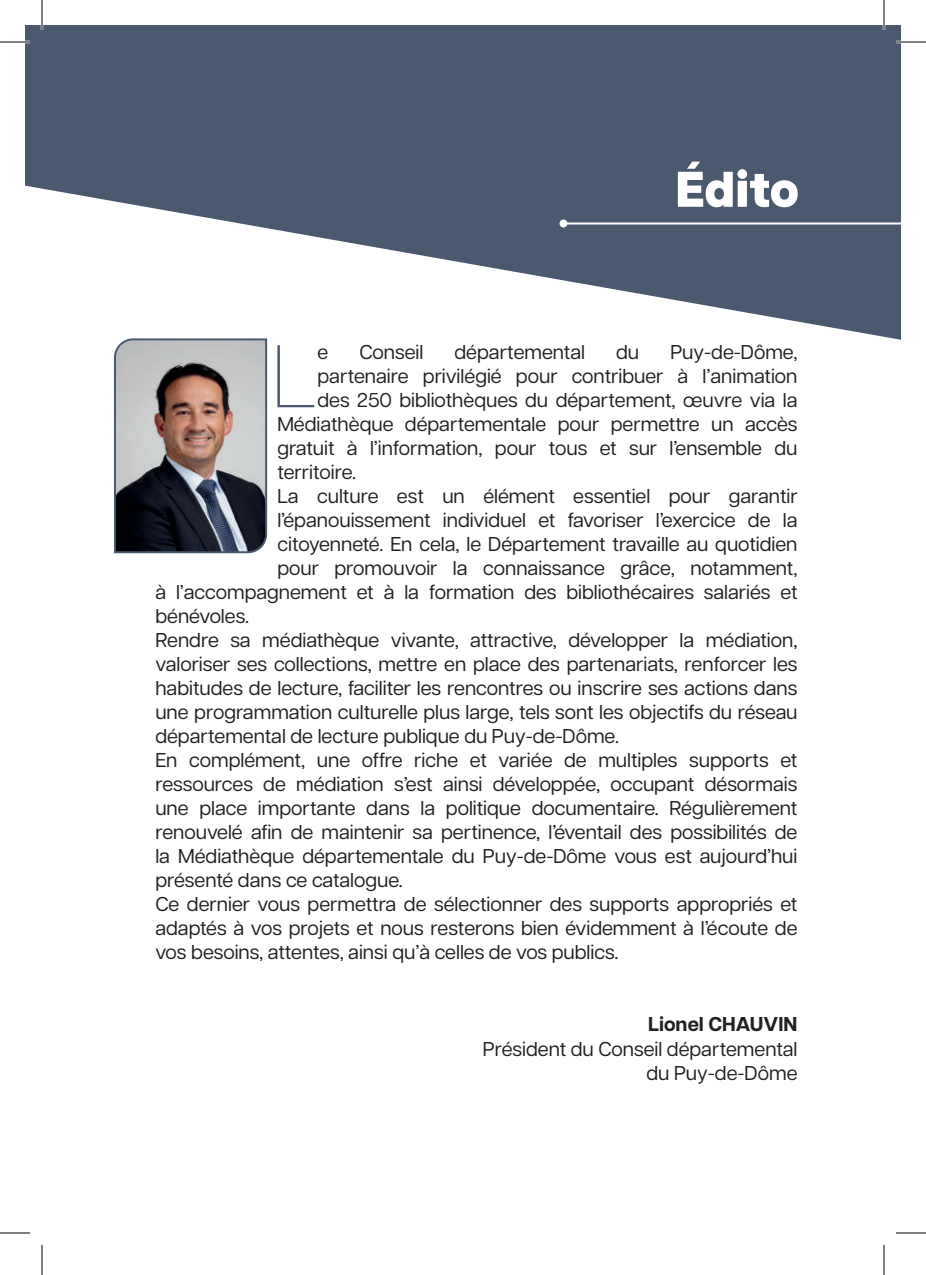
<style>
.page{position:relative;width:926px;height:1275px;background:#fff}
.page>*{position:absolute;margin:0;border:0;box-sizing:border-box;transform-origin:0 0}
.t1{font:100 88.6px "Articulat CF";color:#4a596e}
.t2{font:800 50px "Articulat CF";color:#fff}
.t3{font:20px/24px "Articulat CF";color:#231f20;text-align:right}
.t4{font:700 20px "Articulat CF";color:#231f20}
</style>
<div class="page">
<svg style="left:25px;top:25px;width:876px;height:315px;fill:#4a596e"></svg>
<hr style="left:563px;top:222px;width:338px;height:2px;background:#fff">
<div style="left:559px;top:219px;width:8px;height:8px;background:#fff;border-radius:50%"></div>
<img style="left:113px;top:337px;width:155px;height:217px">
<hr style="left:0;top:41px;width:30px;height:2px;background:#fff">
<hr style="left:896px;top:41px;width:30px;height:2px;background:#fff">
<hr style="left:41px;top:0;width:2px;height:30px;background:#fff">
<hr style="left:883px;top:0;width:2px;height:30px;background:#fff">
<hr style="left:0;top:42px;width:30px;height:1px;background:#000">
<hr style="left:896px;top:42px;width:30px;height:1px;background:#000">
<hr style="left:0;top:1232px;width:30px;height:1px;background:#000">
<hr style="left:896px;top:1232px;width:30px;height:1px;background:#000">
<hr style="left:42px;top:0;width:1px;height:30px;background:#000">
<hr style="left:42px;top:1245px;width:1px;height:30px;background:#000">
<hr style="left:884px;top:0;width:1px;height:30px;background:#000">
<hr style="left:884px;top:1245px;width:1px;height:30px;background:#000">
<h2 class="t2" style="left:675px;top:152px;width:125px">Édito</h2>
<h1 class="t1" style="left:272px;top:313px;width:47px">L</h1>
<p class="t3" style="left:318px;top:339px;width:12px">e</p>
<p class="t3" style="left:359px;top:339px;width:65px">Conseil</p>
<p class="t3" style="left:454px;top:339px;width:132px">départemental</p>
<p class="t3" style="left:616px;top:339px;width:25px">du</p>
<p class="t3" style="left:670px;top:339px;width:129px">Puy-de-Dôme,</p>
<p class="t3" style="left:318px;top:363px;width:481px">partenaire privilégié pour contribuer à l’animation</p>
<p class="t3" style="left:318px;top:387px;width:481px">des 250 bibliothèques du département, œuvre via la</p>
<p class="t3" style="left:277px;top:411px;width:521px">Médiathèque départementale pour permettre un accès</p>
<p class="t3" style="left:277px;top:435px;width:522px">gratuit à l’information, pour tous et sur l’ensemble du</p>
<p class="t3" style="left:277px;top:459px;width:80px">territoire.</p>
<p class="t3" style="left:277px;top:483px;width:522px">La culture est un élément essentiel pour garantir</p>
<p class="t3" style="left:277px;top:507px;width:521px">l’épanouissement individuel et favoriser l’exercice de la</p>
<p class="t3" style="left:277px;top:531px;width:521px">citoyenneté. En cela, le Département travaille au quotidien</p>
<p class="t3" style="left:277px;top:555px;width:522px">pour promouvoir la connaissance grâce, notamment,</p>
<p class="t3" style="left:155px;top:579px;width:644px">à l’accompagnement et à la formation des bibliothécaires salariés et</p>
<p class="t3" style="left:155px;top:603px;width:95px">bénévoles.</p>
<p class="t3" style="left:155px;top:627px;width:644px">Rendre sa médiathèque vivante, attractive, développer la médiation,</p>
<p class="t3" style="left:155px;top:651px;width:643px">valoriser ses collections, mettre en place des partenariats, renforcer les</p>
<p class="t3" style="left:155px;top:675px;width:643px">habitudes de lecture, faciliter les rencontres ou inscrire ses actions dans</p>
<p class="t3" style="left:155px;top:699px;width:644px">une programmation culturelle plus large, tels sont les objectifs du réseau</p>
<p class="t3" style="left:155px;top:723px;width:465px">départemental de lecture publique du Puy-de-Dôme.</p>
<p class="t3" style="left:155px;top:747px;width:643px">En complément, une offre riche et variée de multiples supports et</p>
<p class="t3" style="left:155px;top:771px;width:643px">ressources de médiation s’est ainsi développée, occupant désormais</p>
<p class="t3" style="left:155px;top:795px;width:644px">une place importante dans la politique documentaire. Régulièrement</p>
<p class="t3" style="left:155px;top:819px;width:643px">renouvelé afin de maintenir sa pertinence, l’éventail des possibilités de</p>
<p class="t3" style="left:155px;top:843px;width:644px">la Médiathèque départementale du Puy-de-Dôme vous est aujourd’hui</p>
<p class="t3" style="left:155px;top:867px;width:249px">présenté dans ce catalogue.</p>
<p class="t3" style="left:155px;top:891px;width:643px">Ce dernier vous permettra de sélectionner des supports appropriés et</p>
<p class="t3" style="left:155px;top:915px;width:644px">adaptés à vos projets et nous resterons bien évidemment à l’écoute de</p>
<p class="t3" style="left:155px;top:939px;width:465px">vos besoins, attentes, ainsi qu’à celles de vos publics.</p>
<p class="t4" style="left:648px;top:1009px;width:151px">Lionel CHAUVIN</p>
<p class="t3" style="left:483px;top:1035px;width:316px">Président du Conseil départemental du Puy-de-Dôme</p>
</div>
